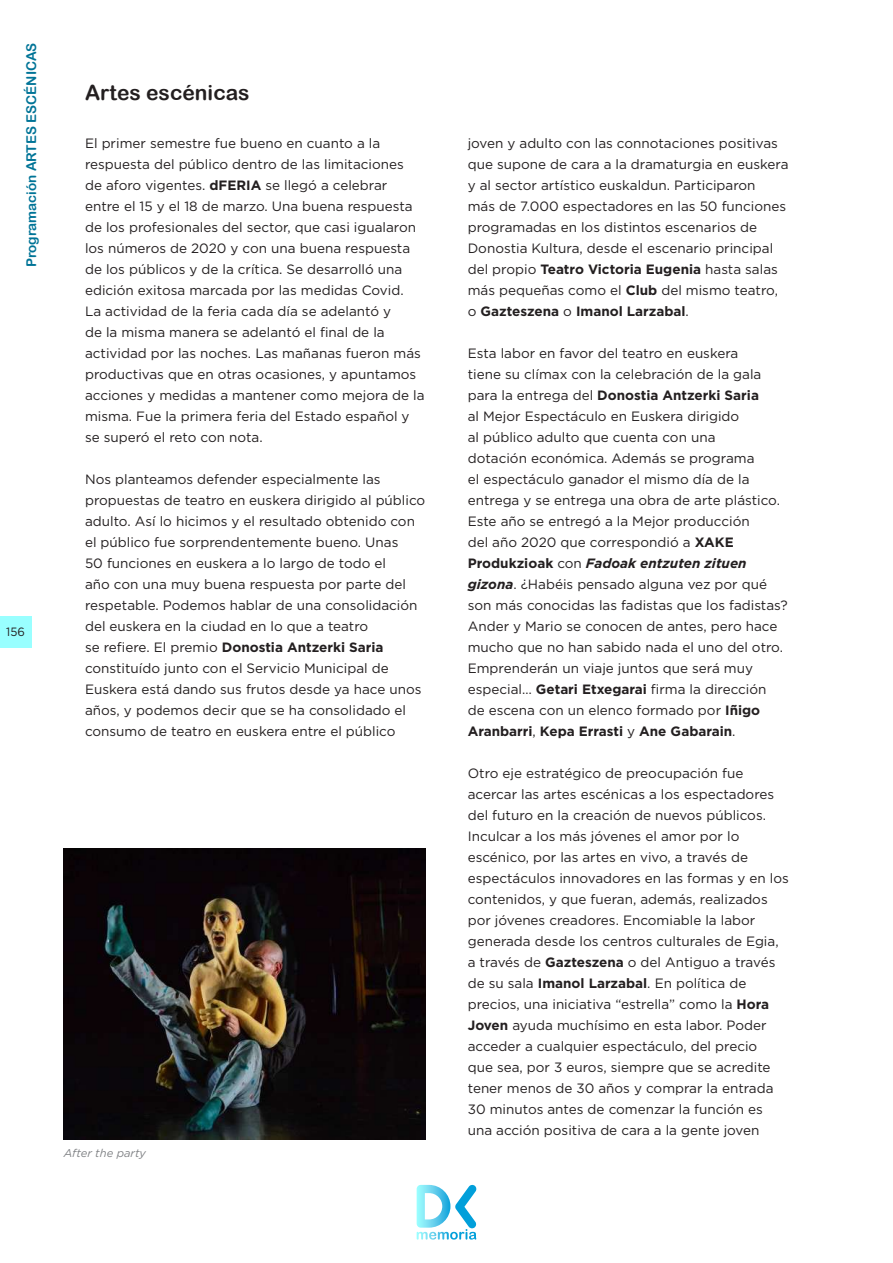
<style>
.page{position:relative;width:893px;height:1263px;background:#fff}
.page>*{position:absolute;margin:0;border:0;box-sizing:border-box;transform-origin:0 0}
.t1{font:21px "Arial Rounded MT Bold";color:#231f20}
.t2{font:13.5px/21px "Gotham";color:#231f20}
.t3{font:13.5px "Arial Rounded MT Bold";color:#007497}
.t4{font:12px "Gotham";color:#231f20;scale:.96 1}
.t5{font:italic 11.25px "Gotham";color:#808285}
.s1{font-weight:700}
.s2{font-weight:700;font-style:italic}
</style>
<div class="page">
<svg style="left:417px;top:1184px;width:60px;height:55px"></svg>
<div style="left:0;top:616px;width:31px;height:31px;background:#9ff"></div>
<img style="left:64px;top:848px;width:361px;height:292px">
<p class="t3" style="left:23px;top:267px;width:226px;rotate:-90deg">Programación ARTES ESCÉNICAS</p>
<p class="t4" style="left:6px;top:624px;width:21px">156</p>
<h1 class="t1" style="left:85px;top:80px;width:166px">Artes escénicas</h1>
<p class="t2" style="left:85px;top:132px;width:341px">El primer semestre fue bueno en cuanto a la respuesta del público dentro de las limitaciones<br>de aforo vigentes. <span class="s1">dFERIA</span> se llegó a celebrar entre el 15 y el 18 de marzo. Una buena respuesta de los profesionales del sector, que casi igualaron los números de 2020 y con una buena respuesta de los públicos y de la crítica. Se desarrolló una edición exitosa marcada por las medidas Covid.<br>La actividad de la feria cada día se adelantó y<br>de la misma manera se adelantó el final de la actividad por las noches. Las mañanas fueron más productivas que en otras ocasiones, y apuntamos acciones y medidas a mantener como mejora de la misma. Fue la primera feria del Estado español y se superó el reto con nota.</p>
<p class="t2" style="left:85px;top:468px;width:342px">Nos planteamos defender especialmente las propuestas de teatro en euskera dirigido al público adulto. Así lo hicimos y el resultado obtenido con el público fue sorprendentemente bueno. Unas<br>50 funciones en euskera a lo largo de todo el<br>año con una muy buena respuesta por parte del respetable. Podemos hablar de una consolidación del euskera en la ciudad en lo que a teatro<br>se refiere. El premio <span class="s1">Donostia Antzerki Saria </span>constituído junto con el Servicio Municipal de Euskera está dando sus frutos desde ya hace unos años, y podemos decir que se ha consolidado el consumo de teatro en euskera entre el público</p>
<p class="t5" style="left:64px;top:1146px;width:84px">After the party</p>
<p class="t2" style="left:468px;top:132px;width:322px">joven y adulto con las connotaciones positivas que supone de cara a la dramaturgia en euskera y al sector artístico euskaldun. Participaron<br>más de 7.000 espectadores en las 50 funciones programadas en los distintos escenarios de Donostia Kultura, desde el escenario principal del propio <span class="s1">Teatro Victoria Eugenia</span> hasta salas más pequeñas como el <span class="s1">Club</span> del mismo teatro, o <span class="s1">Gazteszena</span> o <span class="s1">Imanol Larzabal</span>.</p>
<p class="t2" style="left:468px;top:342px;width:321px">Esta labor en favor del teatro en euskera<br>tiene su clímax con la celebración de la gala para la entrega del <span class="s1">Donostia Antzerki Saria<br></span>al Mejor Espectáculo en Euskera dirigido<br>al público adulto que cuenta con una<br>dotación económica. Además se programa<br>el espectáculo ganador el mismo día de la entrega y se entrega una obra de arte plástico.<br>Este año se entregó a la Mejor producción<br>del año 2020 que correspondió a <span class="s1">XAKE Produkzioak</span> con <span class="s2">Fadoak entzuten zituen gizona</span>. ¿Habéis pensado alguna vez por qué son más conocidas las fadistas que los fadistas?<br>Ander y Mario se conocen de antes, pero hace mucho que no han sabido nada el uno del otro.<br>Emprenderán un viaje juntos que será muy especial… <span class="s1">Getari Etxegarai</span> firma la dirección<br>de escena con un elenco formado por <span class="s1">Iñigo Aranbarri</span>, <span class="s1">Kepa Errasti</span> y <span class="s1">Ane Gabarain</span>.</p>
<p class="t2" style="left:468px;top:762px;width:322px">Otro eje estratégico de preocupación fue acercar las artes escénicas a los espectadores del futuro en la creación de nuevos públicos.<br>Inculcar a los más jóvenes el amor por lo escénico, por las artes en vivo, a través de espectáculos innovadores en las formas y en los contenidos, y que fueran, además, realizados por jóvenes creadores. Encomiable la labor generada desde los centros culturales de Egia, a través de <span class="s1">Gazteszena</span> o del Antiguo a través de su sala <span class="s1">Imanol Larzabal</span>. En política de precios, una iniciativa “estrella” como la <span class="s1">Hora Joven</span> ayuda muchísimo en esta labor. Poder acceder a cualquier espectáculo, del precio<br>que sea, por 3 euros, siempre que se acredite tener menos de 30 años y comprar la entrada 30 minutos antes de comenzar la función es una acción positiva de cara a la gente joven</p>
</div>
